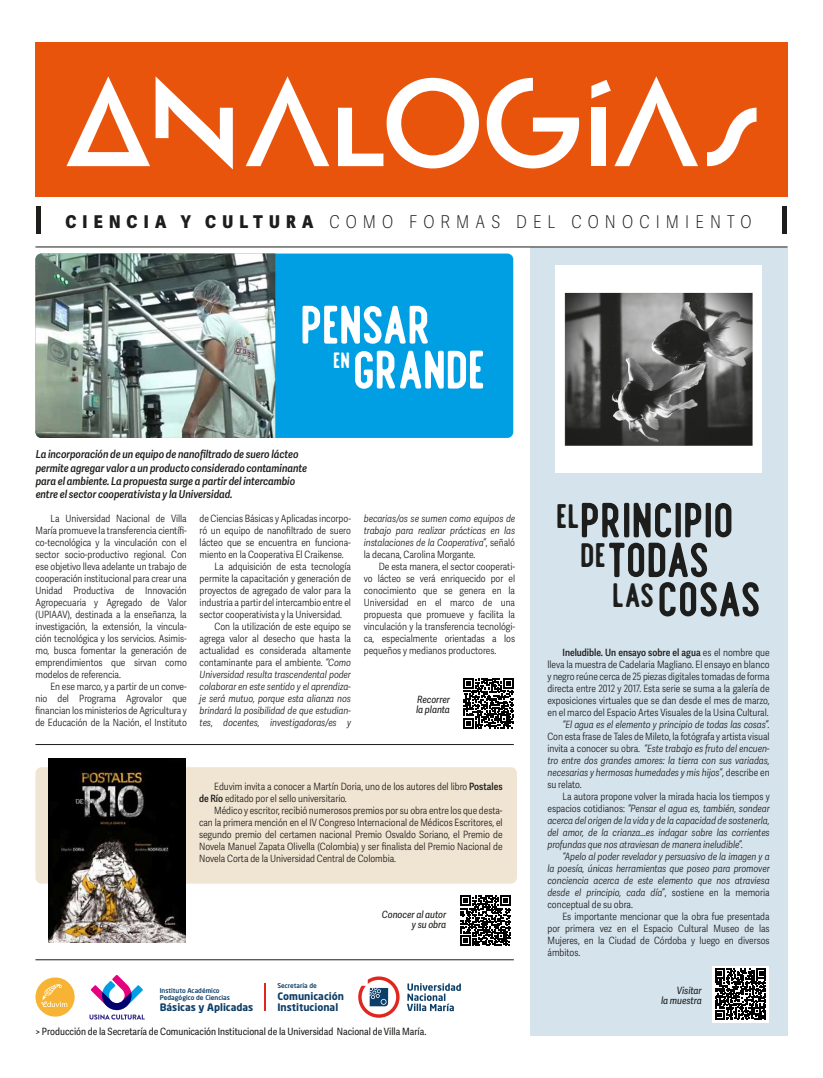
<style>
.page{position:relative;width:823px;height:1078px;background:#fff}
.page>*{position:absolute;margin:0;border:0;box-sizing:border-box;transform-origin:0 0}
.t1{font:66.7px "Offlander";letter-spacing:-.01em;color:#fff}
.t2{font:60.8px "Offlander";color:#1d1d1b}
.t3{font:42px "Offlander";color:#1d1d1b}
.t4{font:27.4px "Offlander";color:#fff}
.t5{font:17.6px "Adelle Sans Cnd Th";letter-spacing:.35em;color:#1d1d1b}
.t6{font:italic 11px/13.2px "Adelle Sans Cnd Sb";color:#1d1d1b}
.t7{font:700 10.2px/11.2px "Neo Sans Std";color:#0d3e67}
.t8{font:10px/12px "Adelle Sans Cnd Lt";color:#1d1d1b;text-align:justify}
.t9{font:italic 10px/12px "Adelle Sans Cnd Lt";color:#1d1d1b;text-align:justify}
.t10{font:10px "Adelle Sans Cnd";color:#1d1d1b}
.t11{font:italic 10px/10px "Adelle Sans Cnd";color:#1d1d1b;text-align:right}
.t12{font:10px "Adelle Sans Cnd Sb";color:#1d1d1b}
.t13{font:500 6.5px/6.9px "Neo Sans Std";color:#0d3e67}
.s1{font-family:"Adelle Sans Cnd Xb"}
.s2{font-style:italic}
.s3{font-style:normal}
.s4{font-family:"Adelle Sans Cnd Sb"}
.s5{font-family:"Adelle Sans Cnd Lt"}
</style>
<div class="page">
<div style="left:529px;top:247px;width:258px;height:788px;background:#d5e3ec"></div>
<div style="left:35px;top:767px;width:481px;height:116px;background:#f0e4d2;border-radius:6px"></div>
<div style="left:35px;top:43px;width:752px;height:154px;background:#e9540d"></div>
<svg style="left:486px;top:78px;width:92px;height:90px"></svg>
<svg style="left:66px;top:76px;width:167px;height:93px"></svg>
<svg style="left:338px;top:78px;width:140px;height:90px"></svg>
<svg style="left:245px;top:76px;width:84px;height:90px"></svg>
<svg style="left:707px;top:108px;width:49px;height:58px"></svg>
<svg style="left:591px;top:76px;width:106px;height:90px"></svg>
<hr style="left:36px;top:206px;width:4px;height:28px;background:#1d1d1b">
<hr style="left:782px;top:206px;width:4px;height:28px;background:#1d1d1b">
<hr style="left:35px;top:247px;width:752px;height:1px;background:#1d1d1b">
<svg style="left:89px;top:975px;width:56px;height:44px"></svg>
<svg style="left:407px;top:983px;width:53px;height:27px"></svg>
<svg style="left:358px;top:976px;width:41px;height:41px"></svg>
<svg style="left:265px;top:983px;width:1px;height:27px"></svg>
<svg style="left:35px;top:977px;width:40px;height:39px"></svg>
<svg style="left:463px;top:678px;width:50px;height:50px"></svg>
<svg style="left:712px;top:966px;width:56px;height:56px"></svg>
<svg style="left:714px;top:968px;width:51px;height:51px;background:#4f4f4f"></svg>
<svg style="left:460px;top:895px;width:50px;height:50px"></svg>
<img style="left:555px;top:265px;width:206px;height:207px">
<img style="left:48px;top:758px;width:137px;height:184px">
<hr style="left:35px;top:744px;width:478px;height:1px;background:#1d1d1b">
<hr style="left:35px;top:959px;width:478px;height:1px;background:#1d1d1b">
<div style="left:35px;top:253px;width:478px;height:185px;background:#009fe3;border-radius:6px"></div>
<img style="left:35px;top:253px;width:240px;height:185px">
<h3 class="t5" style="left:65px;top:209px;width:687px"><span class="s1">CIENCIA Y CULTURA</span> COMO FORMAS DEL CONOCIMIENTO</h3>
<h1 class="t1" style="left:300px;top:294px;width:132px">pensar</h1>
<h1 class="t1" style="left:352px;top:339px;width:134px">grande</h1>
<h3 class="t4" style="left:333px;top:348px;width:18px">en</h3>
<p class="t6" style="left:36px;top:447px;width:273px">La incorporación de un equipo de nanofiltrado de suero lácteo permite agregar valor a un producto considerado contaminante para el ambiente. La propuesta surge a partir del intercambio entre el sector cooperativista y la Universidad.</p>
<p class="t8" style="left:35px;top:511px;width:153px;text-indent:15px">La Universidad Nacional de Villa María promueve la transferencia científi&shy;co-tecnológica y la vinculación con el sector socio-productivo regional. Con ese objetivo lleva adelante un trabajo de cooperación institucional para crear una Unidad Productiva de Innovación Agropecuaria y Agregado de Valor (UPIAAV), destinada a la enseñanza, la investigación, la extensión, la vincula&shy;ción tecnológica y los servicios. Asimis&shy;mo, busca fomentar la generación de emprendimientos que sirvan como modelos de referencia.</p>
<p class="t8" style="left:35px;top:679px;width:153px;text-indent:15px">En ese marco, y a partir de un conve&shy;nio del Programa Agrovalor que financian los ministerios de Agricultura y de Educación de la Nación, el Instituto</p>
<p class="t8" style="left:199px;top:511px;width:153px">de Ciencias Básicas y Aplicadas incorpo-</p>
<p class="t8" style="left:199px;top:523px;width:153px">ró un equipo de nanofiltrado de suero</p>
<p class="t8" style="left:199px;top:535px;width:153px">lácteo que se encuentra en funciona-</p>
<p class="t8" style="left:199px;top:547px;width:145px">miento en la Cooperativa El Craikense.</p>
<p class="t8" style="left:214px;top:559px;width:138px">La adquisición de esta tecnología</p>
<p class="t8" style="left:199px;top:571px;width:153px">permite la capacitación y generación de</p>
<p class="t8" style="left:199px;top:583px;width:153px">proyectos de agregado de valor para la</p>
<p class="t8" style="left:199px;top:595px;width:153px">industria a partir del intercambio entre el</p>
<p class="t8" style="left:199px;top:607px;width:144px">sector cooperativista y la Universidad.</p>
<p class="t8" style="left:214px;top:619px;width:138px">Con la utilización de este equipo se</p>
<p class="t8" style="left:199px;top:631px;width:153px">agrega valor al desecho que hasta la</p>
<p class="t8" style="left:199px;top:643px;width:153px">actualidad es considerada altamente</p>
<p class="t8" style="left:199px;top:655px;width:153px">contaminante para el ambiente. <span class="s2">“Como</span></p>
<p class="t9" style="left:199px;top:667px;width:153px">Universidad resulta trascendental poder</p>
<p class="t9" style="left:199px;top:679px;width:153px">colaborar en este sentido y el aprendiza-</p>
<p class="t9" style="left:199px;top:691px;width:153px">je será mutuo, porque esta alianza nos</p>
<p class="t9" style="left:199px;top:703px;width:153px">brindará la posibilidad de que estudian-</p>
<p class="t9" style="left:199px;top:715px;width:153px">tes, docentes, investigadoras/es y</p>
<p class="t9" style="left:363px;top:511px;width:153px">becarias/os se sumen como equipos de trabajo para realizar prácticas en las instalaciones de la Cooperativa”<span class="s3">, señaló la decana, Carolina Morgante.</span></p>
<p class="t8" style="left:363px;top:559px;width:153px;text-indent:15px">De esta manera, el sector cooperati&shy;vo lácteo se verá enriquecido por el conocimiento que se genera en la Universidad en el marco de una propuesta que promueve y facilita la vinculación y la transferencia tecnológi&shy;ca, especialmente orientadas a los pequeños y medianos productores.</p>
<p class="t11" style="left:416px;top:693px;width:35px;text-align:left">Recorrer la planta</p>
<p class="t8" style="left:199px;top:780px;width:305px;text-indent:15px">Eduvim invita a conocer a Martín Doria, uno de los autores del libro <span class="s4">Postales de Río</span> editado por el sello universitario.</p>
<p class="t8" style="left:199px;top:804px;width:305px;text-indent:15px">Médico y escritor, recibió numerosos premios por su obra entre los que desta&shy;can la primera mención en el IV Congreso Internacional de Médicos Escritores, el segundo premio del certamen nacional Premio Osvaldo Soriano, el Premio de Novela Manuel Zapata Olivella (Colombia) y ser finalista del Premio Nacional de Novela Corta de la Universidad Central de Colombia.</p>
<p class="t13" style="left:160px;top:986px;width:72px">Instituto Académico<br>Pedagógico de Ciencias</p>
<p class="t7" style="left:160px;top:1001px;width:95px">Básicas y Aplicadas</p>
<p class="t13" style="left:277px;top:982px;width:41px">Secretaría de</p>
<p class="t7" style="left:277px;top:989px;width:68px">Comunicación<br>Institucional</p>
<p class="t11" style="left:381px;top:909px;width:66px">Conocer al autor y su obra</p>
<p class="t10" style="left:35px;top:1024px;width:392px">&gt; Producción de la Secretaría de Comunicación Institucional de la Universidad Nacional de Villa María.</p>
<h2 class="t2" style="left:556px;top:492px;width:179px"><sup>el</sup>principio</h2>
<h2 class="t2" style="left:606px;top:532px;width:104px">todas</h2>
<h3 class="t3" style="left:580px;top:535px;width:27px">de</h3>
<h2 class="t2" style="left:657px;top:571px;width:105px">cosas</h2>
<h3 class="t3" style="left:612px;top:575px;width:43px">las</h3>
<p class="t12" style="left:562px;top:645px;width:208px">Ineludible. Un ensayo sobre el agua <span class="s5">es el nombre que</span></p>
<p class="t8" style="left:547px;top:658px;width:224px">lleva la muestra de Cadelaria Magliano. El ensayo en blanco y negro reúne cerca de 25 piezas digitales tomadas de forma directa entre 2012 y 2017. Esta serie se suma a la galería de exposiciones virtuales que se dan desde el mes de marzo, en el marco del Espacio Artes Visuales de la Usina Cultural.</p>
<p class="t9" style="left:562px;top:718px;width:208px">“El agua es el elemento y principio de todas las cosas”.</p>
<p class="t9" style="left:547px;top:730px;width:223px"><span class="s3">Con esta frase de Tales de Mileto, la fotógrafa y artista visual invita a conocer su obra.</span> “Este trabajo es fruto del encuen&shy;tro entre dos grandes amores: la tierra con sus variadas, necesarias y hermosas humedades y mis hĳos”<span class="s3">, describe en su relato.</span></p>
<p class="t9" style="left:547px;top:790px;width:223px;text-indent:15px"><span class="s3">La autora propone volver la mirada hacia los tiempos y espacios cotidianos:</span> “Pensar el agua es, también, sondear acerca del origen de la vida y de la capacidad de sostenerla, del amor, de la crianza…es indagar sobre las corrientes profundas que nos atraviesan de manera ineludible”.</p>
<p class="t9" style="left:547px;top:850px;width:223px;text-indent:15px">“Apelo al poder revelador y persuasivo de la imagen y a la poesía, únicas herramientas que poseo para promover conciencia acerca de este elemento que nos atraviesa desde el principio, cada día”<span class="s3">, sostiene en la memoria conceptual de su obra.</span></p>
<p class="t8" style="left:547px;top:910px;width:223px;text-indent:15px">Es importante mencionar que la obra fue presentada por primera vez en el Espacio Cultural Museo de las Mujeres, en la Ciudad de Córdoba y luego en diversos ámbitos.</p>
<p class="t11" style="left:660px;top:984px;width:42px">Visitar<br>la muestra</p>
</div>
